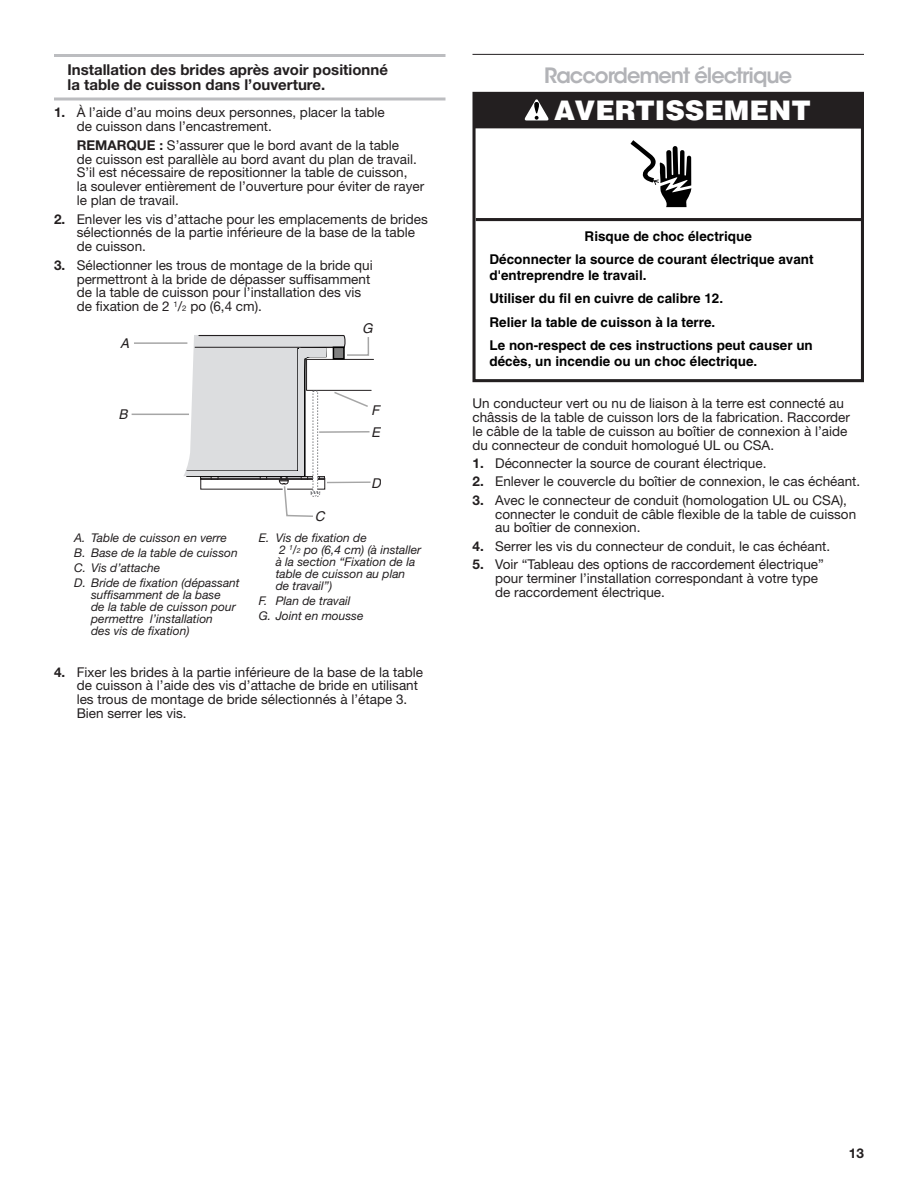
<style>
.page{position:relative;width:918px;height:1188px;background:#fff}
.page>*{position:absolute;margin:0;border:0;box-sizing:border-box;transform-origin:0 0}
.t1{font:900 27px "Helvetica";color:#fff}
.Heading_2{font:600 21px "ITC Avant Garde Std";letter-spacing:-.05em;color:#b2b3b7}
.Heading_3_Rules{font:700 15px/15px "Helvetica Neue LT Std";color:#231f20}
.Body_Indent{font:13.5px/13.8px "Helvetica Neue LT Std";color:#231f20}
.t2{font:700 13.5px/23.2px "Helvetica";color:#000}
.Body{font:13.5px/13.8px "Helvetica Neue LT Std";color:#231f20}
.Numbered_List_Start{font:13.5px/13.8px "Helvetica Neue LT Std";color:#231f20}
.t3{font:italic 13.5px "Helvetica";color:#231f20}
.t4{font:700 13.5px "Helvetica Neue LT Std";color:#231f20}
.Table_Callouts{font:italic 12px/12px "Helvetica Neue LT Std";color:#231f20}
.s1{font-weight:700}
.s2{font-size:7.8px}
.s3{font-size:7.05px}
</style>
<div class="page">
<hr style="left:54px;top:54px;width:392px;height:3px;background:#bcbdc0">
<hr style="left:54px;top:98px;width:392px;height:2px;background:#bcbdc0">
<hr style="left:472px;top:54px;width:392px;height:1px;background:#231f20">
<svg style="left:132px;top:335px;width:242px;height:182px"></svg>
<div style="left:472px;top:92px;width:392px;height:290px;border:3px solid #231f20"></div>
<hr style="left:476px;top:218px;width:386px;height:3px;background:#231f20">
<div style="left:474px;top:92px;width:388px;height:37px;background:#231f20"></div>
<svg style="left:524px;top:99px;width:25px;height:22px"></svg>
<svg style="left:631px;top:140px;width:60px;height:67px"></svg>
<h3 class="Heading_3_Rules" style="left:68px;top:62px;width:322px">Installation des brides après avoir positionné la table de cuisson dans l’ouverture.</h3>
<p class="Numbered_List_Start" style="left:77px;top:105px;width:310px;text-indent:-23px"><span class="s1">1.</span> À l’aide d’au moins deux personnes, placer la table de cuisson dans l’encastrement.</p>
<p class="Body_Indent" style="left:77px;top:138px;width:349px"><span class="s1">REMARQUE :</span> S’assurer que le bord avant de la table<br>de cuisson est parallèle au bord avant du plan de travail.<br>S’il est nécessaire de repositionner la table de cuisson,<br>la soulever entièrement de l’ouverture pour éviter de rayer le plan de travail.</p>
<p class="Body_Indent" style="left:77px;top:212px;width:353px;text-indent:-23px"><span class="s1">2.</span> Enlever les vis d’attache pour les emplacements de brides sélectionnés de la partie inférieure de la base de la table de cuisson.</p>
<p class="Body_Indent" style="left:77px;top:258px;width:298px;text-indent:-23px"><span class="s1">3.</span> Sélectionner les trous de montage de la bride qui permettront à la bride de dépasser suffisamment de la table de cuisson pour l’installation des vis de fixation de 2 <sup>1</sup>/<span class="s2">2</span> po (6,4 cm).</p>
<p class="t3" style="left:120px;top:335px;width:14px">A</p>
<p class="t3" style="left:362px;top:320px;width:15px">G</p>
<p class="t3" style="left:119px;top:407px;width:14px">B</p>
<p class="Table_Callouts" style="left:74px;top:531px;width:154px">A. Table de cuisson en verre</p>
<p class="Table_Callouts" style="left:74px;top:546px;width:165px">B. Base de la table de cuisson</p>
<p class="Table_Callouts" style="left:74px;top:561px;width:88px">C. Vis d’attache</p>
<p class="Table_Callouts" style="left:91px;top:576px;width:150px;text-indent:-17px">D. Bride de fixation (dépassant suffisamment de la base<br>de la table de cuisson pour permettre l’installation<br>des vis de fixation)</p>
<p class="t3" style="left:371px;top:402px;width:13px">F</p>
<p class="t3" style="left:371px;top:425px;width:14px">E</p>
<p class="t3" style="left:315px;top:508px;width:15px">C</p>
<p class="t3" style="left:371px;top:476px;width:15px">D</p>
<p class="Table_Callouts" style="left:276px;top:531px;width:147px;text-indent:-17px">E. Vis de fixation de<br>2 <sup>1</sup>/<span class="s3">2</span> po (6,4 cm) (à installer à la section “Fixation de la table de cuisson au plan de travail”)</p>
<p class="Table_Callouts" style="left:259px;top:594px;width:93px">F. Plan de travail</p>
<p class="Table_Callouts" style="left:259px;top:609px;width:106px">G. Joint en mousse</p>
<p class="Body_Indent" style="left:77px;top:665px;width:348px;text-indent:-23px"><span class="s1">4.</span> Fixer les brides à la partie inférieure de la base de la table de cuisson à l’aide des vis d’attache de bride en utilisant les trous de montage de bride sélectionnés à l’étape 3.<br>Bien serrer les vis.</p>
<h2 class="Heading_2" style="left:544px;top:62px;width:249px">Raccordement électrique</h2>
<p class="t1" style="left:554px;top:93px;width:258px">AVERTISSEMENT</p>
<p class="t2" style="left:490px;top:224px;width:326px;text-indent:95px">Risque de choc électrique<br>Déconnecter la source de courant électrique avant</p>
<p class="t2" style="left:490px;top:263px;width:325px">d'entreprendre le travail.<br>Utiliser du fil en cuivre de calibre 12.<br>Relier la table de cuisson à la terre.<br>Le non-respect de ces instructions peut causer un</p>
<p class="t2" style="left:490px;top:349px;width:269px">décès, un incendie ou un choc électrique.</p>
<p class="Body" style="left:472px;top:396px;width:379px">Un conducteur vert ou nu de liaison à la terre est connecté au châssis de la table de cuisson lors de la fabrication. Raccorder le câble de la table de cuisson au boîtier de connexion à l’aide du connecteur de conduit homologué UL ou CSA.</p>
<p class="Numbered_List_Start" style="left:472px;top:456px;width:295px"><span class="s1">1.</span> Déconnecter la source de courant électrique.</p>
<p class="Body_Indent" style="left:472px;top:474px;width:389px"><span class="s1">2.</span> Enlever le couvercle du boîtier de connexion, le cas échéant.</p>
<p class="Body_Indent" style="left:495px;top:493px;width:363px;text-indent:-23px"><span class="s1">3.</span> Avec le connecteur de conduit (homologation UL ou CSA), connecter le conduit de câble flexible de la table de cuisson au boîtier de connexion.</p>
<p class="Body_Indent" style="left:472px;top:539px;width:359px"><span class="s1">4.</span> Serrer les vis du connecteur de conduit, le cas échéant.</p>
<p class="Body_Indent" style="left:495px;top:557px;width:330px;text-indent:-23px"><span class="s1">5.</span> Voir “Tableau des options de raccordement électrique” pour terminer l’installation correspondant à votre type de raccordement électrique.</p>
<p class="t4" style="left:849px;top:1145px;width:17px">13</p>
</div>
